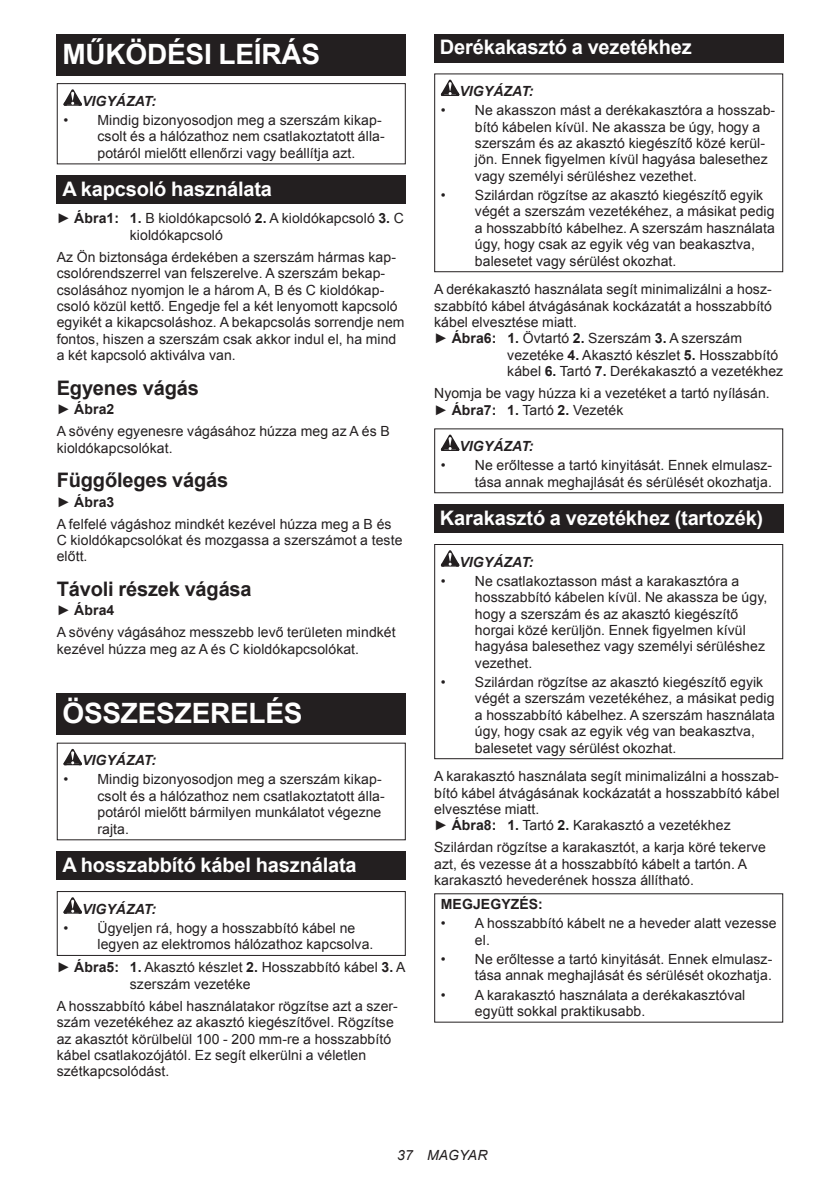
<style>
.page{position:relative;width:840px;height:1191px;background:#fff}
.page>*{position:absolute;margin:0;border:0;box-sizing:border-box;transform-origin:0 0}
.t1{font:700 28px "Arial";letter-spacing:-.01em;color:#fff}
.t2{font:700 20px "Arial";letter-spacing:-.01em;color:#fff}
.t3{font:700 20px "Arial";letter-spacing:-.01em;color:#231f20}
.t4{font:14px/16.4px "Arial";letter-spacing:.005em;color:#231f20}
.t5{font:italic 700 14px "Arial";letter-spacing:.005em;color:#231f20}
.t6{font:700 14px "Arial";letter-spacing:.005em;color:#231f20}
.t7{font:italic 14px "Arial";letter-spacing:.005em;color:#231f20}
.s1{font-weight:700}
</style>
<div class="page">
<div style="left:57px;top:34px;width:348px;height:41px;background:#231f20"></div>
<svg style="left:63px;top:89px;width:19px;height:17px"></svg>
<div style="left:57px;top:83px;width:348px;height:81px;border:1px solid #231f20"></div>
<div style="left:57px;top:176px;width:348px;height:28px;background:#231f20"></div>
<div style="left:57px;top:693px;width:348px;height:41px;background:#231f20"></div>
<svg style="left:63px;top:749px;width:19px;height:16px"></svg>
<div style="left:57px;top:851px;width:348px;height:29px;background:#231f20"></div>
<svg style="left:63px;top:897px;width:19px;height:16px"></svg>
<div style="left:57px;top:891px;width:348px;height:65px;border:1px solid #231f20"></div>
<div style="left:434px;top:34px;width:348px;height:29px;background:#231f20"></div>
<svg style="left:440px;top:80px;width:19px;height:16px"></svg>
<div style="left:434px;top:73px;width:348px;height:199px;border:1px solid #231f20"></div>
<svg style="left:440px;top:434px;width:19px;height:17px"></svg>
<div style="left:434px;top:428px;width:348px;height:65px;border:1px solid #231f20"></div>
<div style="left:434px;top:504px;width:348px;height:29px;background:#231f20"></div>
<svg style="left:440px;top:550px;width:19px;height:16px"></svg>
<div style="left:434px;top:544px;width:348px;height:215px;border:1px solid #231f20"></div>
<h1 class="t1" style="left:62px;top:35px;width:259px">MŰKÖDÉSI LEÍRÁS</h1>
<p class="t5" style="left:82px;top:91px;width:75px">VIGYÁZAT:</p>
<p class="t4" style="left:97px;top:112px;width:288px;text-indent:-34px">• Mindig bizonyosodjon meg a szerszám kikap&shy;csolt és a hálózathoz nem csatlakoztatott álla&shy;potáról mielőtt ellenőrzi vagy beállítja azt.</p>
<h2 class="t2" style="left:62px;top:175px;width:211px">A kapcsoló használata</h2>
<p class="t4" style="left:130px;top:210px;width:275px;text-indent:-73px">► <span class="s1">Ábra1: 1.</span> B kioldókapcsoló <span class="s1">2.</span> A kioldókapcsoló <span class="s1">3.</span> C kioldókapcsoló</p>
<p class="t4" style="left:57px;top:249px;width:349px">Az Ön biztonsága érdekében a szerszám hármas kap&shy;csolórendszerrel van felszerelve. A szerszám bekap&shy;csolásához nyomjon le a három A, B és C kioldókap&shy;csoló közül kettő. Engedje fel a két lenyomott kapcsoló egyikét a kikapcsoláshoz. A bekapcsolás sorrendje nem fontos, hiszen a szerszám csak akkor indul el, ha mind a két kapcsoló aktiválva van.</p>
<h2 class="t3" style="left:57px;top:374px;width:144px">Egyenes vágás</h2>
<p class="t4" style="left:57px;top:398px;width:334px;line-height:22px">► <span class="s1">Ábra2<br></span>A sövény egyenesre vágásához húzza meg az A és B</p>
<p class="t4" style="left:57px;top:440px;width:117px">kioldókapcsolókat.</p>
<h2 class="t3" style="left:57px;top:467px;width:173px">Függőleges vágás</h2>
<p class="t4" style="left:57px;top:491px;width:336px;line-height:22px">► <span class="s1">Ábra3<br></span>A felfelé vágáshoz mindkét kezével húzza meg a B és</p>
<p class="t4" style="left:57px;top:532px;width:347px">C kioldókapcsolókat és mozgassa a szerszámot a teste előtt.</p>
<h2 class="t3" style="left:57px;top:576px;width:196px">Távoli részek vágása</h2>
<p class="t4" style="left:57px;top:599px;width:340px;line-height:22px">► <span class="s1">Ábra4<br></span>A sövény vágásához messzebb levő területen mindkét</p>
<p class="t4" style="left:57px;top:641px;width:304px">kezével húzza meg az A és C kioldókapcsolókat.</p>
<h1 class="t1" style="left:62px;top:694px;width:241px">ÖSSZESZERELÉS</h1>
<p class="t5" style="left:82px;top:751px;width:75px">VIGYÁZAT:</p>
<p class="t4" style="left:97px;top:771px;width:288px;text-indent:-34px">• Mindig bizonyosodjon meg a szerszám kikap&shy;csolt és a hálózathoz nem csatlakoztatott álla&shy;potáról mielőtt bármilyen munkálatot végezne rajta.</p>
<h2 class="t2" style="left:62px;top:851px;width:296px">A hosszabbító kábel használata</h2>
<p class="t5" style="left:82px;top:899px;width:75px">VIGYÁZAT:</p>
<p class="t4" style="left:97px;top:920px;width:277px;text-indent:-34px">• Ügyeljen rá, hogy a hosszabbító kábel ne legyen az elektromos hálózathoz kapcsolva.</p>
<p class="t4" style="left:130px;top:959px;width:277px;text-indent:-73px">► <span class="s1">Ábra5: 1.</span> Akasztó készlet <span class="s1">2.</span> Hosszabbító kábel <span class="s1">3.</span> A szerszám vezetéke</p>
<p class="t4" style="left:57px;top:997px;width:342px">A hosszabbító kábel használatakor rögzítse azt a szer&shy;szám vezetékéhez az akasztó kiegészítővel. Rögzítse az akasztót körülbelül 100 - 200 mm-re a hosszabbító kábel csatlakozójától. Ez segít elkerülni a véletlen szétkapcsolódást.</p>
<h2 class="t2" style="left:439px;top:34px;width:253px">Derékakasztó a vezetékhez</h2>
<p class="t5" style="left:459px;top:82px;width:75px">VIGYÁZAT:</p>
<p class="t4" style="left:474px;top:102px;width:301px;text-indent:-34px">• Ne akasszon mást a derékakasztóra a hosszab&shy;bító kábelen kívül. Ne akassza be úgy, hogy a szerszám és az akasztó kiegészítő közé kerül&shy;jön. Ennek figyelmen kívül hagyása balesethez vagy személyi sérüléshez vezethet.</p>
<p class="t4" style="left:474px;top:187px;width:301px;text-indent:-34px">• Szilárdan rögzítse az akasztó kiegészítő egyik végét a szerszám vezetékéhez, a másikat pedig a hosszabbító kábelhez. A szerszám használata úgy, hogy csak az egyik vég van beakasztva, balesetet vagy sérülést okozhat.</p>
<p class="t4" style="left:434px;top:281px;width:339px">A derékakasztó használata segít minimalizálni a hos -</p>
<p class="t4" style="left:434px;top:298px;width:339px">szabbító kábel átvágásának kockázatát a hosszabbító</p>
<p class="t4" style="left:434px;top:314px;width:144px">kábel elvesztése miatt.</p>
<p class="t4" style="left:434px;top:330px;width:309px">► <span class="s1">Ábra6: 1.</span> Övtartó <span class="s1">2.</span> Szerszám <span class="s1">3.</span> A szerszám</p>
<p class="t4" style="left:507px;top:347px;width:272px">vezetéke <span class="s1">4.</span> Akasztó készlet <span class="s1">5.</span> Hosszabbító</p>
<p class="t4" style="left:507px;top:363px;width:277px">kábel <span class="s1">6.</span> Tartó <span class="s1">7.</span> Derékakasztó a vezetékhez</p>
<p class="t4" style="left:434px;top:385px;width:337px">Nyomja be vagy húzza ki a vezetéket a tartó nyílásán. ► <span class="s1">Ábra7: 1.</span> Tartó <span class="s1">2.</span> Vezeték</p>
<p class="t5" style="left:459px;top:437px;width:75px">VIGYÁZAT:</p>
<p class="t4" style="left:440px;top:457px;width:333px;text-align:right">• Ne erőltesse a tartó kinyitását. Ennek elmulasz&shy;tása annak meghajlását és sérülését okozhatja.</p>
<h2 class="t2" style="left:439px;top:504px;width:325px">Karakasztó a vezetékhez (tartozék)</h2>
<p class="t5" style="left:459px;top:552px;width:75px">VIGYÁZAT:</p>
<p class="t4" style="left:474px;top:573px;width:294px;text-indent:-34px">• Ne csatlakoztasson mást a karakasztóra a hosszabbító kábelen kívül. Ne akassza be úgy, hogy a szerszám és az akasztó kiegészítő horgai közé kerüljön. Ennek figyelmen kívül hagyása balesethez vagy személyi sérüléshez vezethet.</p>
<p class="t4" style="left:474px;top:674px;width:301px;text-indent:-34px">• Szilárdan rögzítse az akasztó kiegészítő egyik végét a szerszám vezetékéhez, a másikat pedig a hosszabbító kábelhez. A szerszám használata úgy, hogy csak az egyik vég van beakasztva, balesetet vagy sérülést okozhat.</p>
<p class="t4" style="left:434px;top:768px;width:347px">A karakasztó használata segít minimalizálni a hosszab&shy;bító kábel átvágásának kockázatát a hosszabbító kábel elvesztése miatt.<br>► <span class="s1">Ábra8: 1.</span> Tartó <span class="s1">2.</span> Karakasztó a vezetékhez</p>
<p class="t4" style="left:434px;top:839px;width:333px">Szilárdan rögzítse a karakasztót, a karja köré tekerve azt, és vezesse át a hosszabbító kábelt a tartón. A karakasztó hevederének hossza állítható.</p>
<p class="t6" style="left:440px;top:895px;width:103px">MEGJEGYZÉS:</p>
<p class="t4" style="left:474px;top:915px;width:303px;text-indent:-34px">• A hosszabbító kábelt ne a heveder alatt vezesse el.</p>
<p class="t4" style="left:440px;top:951px;width:333px;text-align:right">• Ne erőltesse a tartó kinyitását. Ennek elmulasz&shy;tása annak meghajlását és sérülését okozhatja.</p>
<p class="t4" style="left:474px;top:986px;width:272px;text-indent:-34px">• A karakasztó használata a derékakasztóval együtt sokkal praktikusabb.</p>
<p class="t7" style="left:397px;top:1146px;width:92px">37 MAGYAR</p>
</div>
